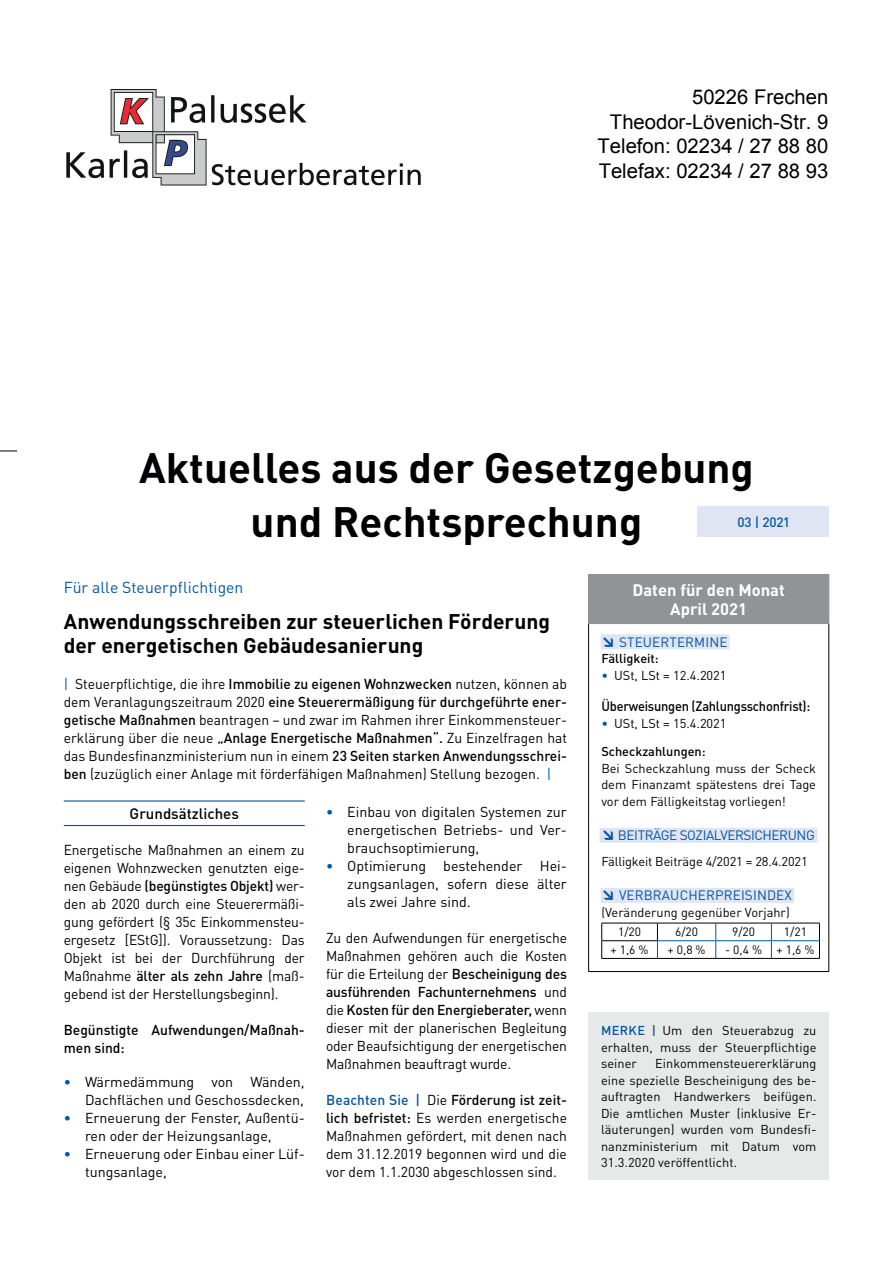
<style>
.page{position:relative;width:893px;height:1263px;background:#fff}
.page>*{position:absolute;margin:0;border:0;box-sizing:border-box;transform-origin:0 0}
.t1{font:700 42px/54px "DIN Pro";color:#000002;text-align:center}
.t2{font:700 21px/24px "DIN Pro";letter-spacing:-.005em;color:#000002}
.t3{font:20.25px/24.8px "Arial";color:#000002;text-align:right}
.t4{font:700 16.5px/19.5px "DIN Pro";color:#fff;text-align:center}
.t5{font:15.75px "DIN Pro";color:#0157a2}
.t6{font:500 15px "DIN Pro";color:#000002}
.t7{font:14.25px/18px "DIN Pro";color:#000002;text-align:justify}
.t8{font:500 14.25px/18px "DIN Pro";color:#000002}
.t9{font:13.5px "DIN Pro";letter-spacing:.01em;color:#0157a2}
.t10{font:500 13.5px "DIN Pro";letter-spacing:-.015em;color:#000002;scale:.95 1}
.t11{font:13.5px "DIN Pro";letter-spacing:-.03em;color:#0157a2}
.t12{font:500 13.5px "DIN Pro";color:#0157a2}
.t13{font:12.75px/16.5px "DIN Pro";color:#000002;text-align:justify}
.t14{font:500 12.75px "DIN Pro";color:#000002}
.t15{font:12px "DIN Pro";color:#000002}
.s1{color:#0157a2}
.s2{font-weight:500}
.s3{font-weight:500;color:#0157a2}
.s4{font-weight:900}
</style>
<div class="page">
<svg style="left:0;top:451px;width:17px;height:1px"></svg>
<div style="left:697px;top:506px;width:132px;height:31px;background:#e0e5f3"></div>
<div style="left:589px;top:574px;width:240px;height:50px;background:#919394"></div>
<hr style="left:588px;top:624px;width:1px;height:347px;background:#000002">
<hr style="left:828px;top:624px;width:1px;height:347px;background:#000002">
<hr style="left:588px;top:971px;width:241px;height:1px;background:#000002">
<hr style="left:588px;top:574px;width:241px;height:1px;background:#919394">
<hr style="left:588px;top:575px;width:1px;height:48px;background:#919394">
<hr style="left:588px;top:623px;width:241px;height:1px;background:#919394">
<div style="left:601px;top:634px;width:129px;height:15px;background:#e0e5f3"></div>
<div style="left:600px;top:828px;width:217px;height:15px;background:#e0e5f3"></div>
<div style="left:601px;top:888px;width:193px;height:15px;background:#e0e5f3"></div>
<hr style="left:601px;top:958px;width:56px;height:1px;background:#000002">
<hr style="left:657px;top:958px;width:59px;height:1px;background:#000002">
<hr style="left:716px;top:958px;width:55px;height:1px;background:#000002">
<hr style="left:771px;top:958px;width:49px;height:1px;background:#000002">
<svg style="left:601px;top:923px;width:219px;height:35px"></svg>
<hr style="left:601px;top:940px;width:57px;height:1px;background:#000002">
<hr style="left:64px;top:800px;width:241px;height:1px;background:#0157a2">
<hr style="left:64px;top:825px;width:241px;height:1px;background:#0157a2">
<div style="left:588px;top:1012px;width:241px;height:168px;background:#e6e9e8"></div>
<img style="left:66px;top:89px;width:355px;height:97px">
<h3 class="t3" style="left:597px;top:85px;width:232px">50226 Frechen<br>Theodor-Lövenich-Str. 9<br>Telefon: 02234 / 27 88 80<br>Telefax: 02234 / 27 88 93</h3>
<h1 class="t1" style="left:139px;top:439px;width:616px">Aktuelles aus der Gesetzgebung und Rechtsprechung</h1>
<p class="t12" style="left:737px;top:513px;width:53px">03 | 2021</p>
<p class="t5" style="left:64px;top:577px;width:181px">Für alle Steuerpflichtigen</p>
<h2 class="t2" style="left:64px;top:609px;width:488px">Anwendungsschreiben zur steuerlichen Förderung der energetischen Gebäudesanierung</h2>
<p class="t7" style="left:64px;top:675px;width:505px"><span class="s1">|</span> Steuerpflichtige, die ihre <span class="s2">Immobilie zu eigenen Wohnzwecken</span> nutzen, können ab dem Veranlagungszeitraum 2020 <span class="s2">eine Steuerermäßigung für durchgeführte ener&shy;getische Maßnahmen</span> beantragen – und zwar im Rahmen ihrer Einkommensteuer&shy;erklärung über die neue <span class="s2">„Anlage Energetische Maßnahmen“.</span> Zu Einzelfragen hat das Bundesfinanzministerium nun in einem <span class="s2">23 Seiten starken Anwendungsschrei&shy;ben</span> (zuzüglich einer Anlage mit förderfähigen Maßnahmen) Stellung bezogen. <span class="s1">|</span></p>
<p class="t6" style="left:130px;top:803px;width:111px">Grundsätzliches</p>
<p class="t7" style="left:64px;top:840px;width:242px">Energetische Maßnahmen an einem zu eigenen Wohnzwecken genutzten eige&shy;nen Gebäude <span class="s2">(begünstigtes Objekt)</span> wer&shy;den ab 2020 durch eine Steuerermäßi&shy;gung gefördert (§ 35c Einkommensteu&shy;ergesetz [EStG]). Voraussetzung: Das Objekt ist bei der Durchführung der Maßnahme <span class="s2">älter als zehn Jahre</span> (maß&shy;gebend ist der Herstellungsbeginn).</p>
<p class="t8" style="left:64px;top:1020px;width:242px">Begünstigte Aufwendungen/Maßnah&shy;men sind:</p>
<p class="t7" style="left:64px;top:1072px;width:242px;text-align:right"><span class="s3">•</span> Wärmedämmung von Wänden,<br>Dachflächen und Geschossdecken,</p>
<p class="t7" style="left:85px;top:1108px;width:221px;text-indent:-21px"><span class="s3">•</span> Erneuerung der Fenster, Außentü&shy;ren oder der Heizungsanlage,</p>
<p class="t7" style="left:85px;top:1144px;width:221px;text-indent:-21px"><span class="s3">•</span> Erneuerung oder Einbau einer Lüf&shy;tungsanlage,</p>
<p class="t7" style="left:347px;top:802px;width:221px;text-indent:-21px"><span class="s3">•</span> Einbau von digitalen Systemen zur energetischen Betriebs- und Ver&shy;brauchsoptimierung,</p>
<p class="t7" style="left:347px;top:856px;width:221px;text-indent:-21px"><span class="s3">•</span> Optimierung bestehender Hei&shy;zungsanlagen, sofern diese älter als zwei Jahre sind.</p>
<p class="t7" style="left:326px;top:928px;width:242px">Zu den Aufwendungen für energetische Maßnahmen gehören auch die Kosten für die Erteilung der <span class="s2">Bescheinigung des ausführenden Fachunternehmens</span> und die <span class="s2">Kosten für den Energieberater,</span> wenn dieser mit der planerischen Begleitung oder Beaufsichtigung der energetischen Maßnahmen beauftragt wurde.</p>
<p class="t7" style="left:326px;top:1090px;width:242px"><span class="s3">Beachten Sie |</span> Die <span class="s2">Förderung ist zeit&shy;lich befristet:</span> Es werden energetische Maßnahmen gefördert, mit denen nach dem 31.12.2019 begonnen wird und die vor dem 1.1.2030 abgeschlossen sind.</p>
<p class="t4" style="left:633px;top:579px;width:154px">Daten für den Monat<br>April 2021</p>
<p class="t9" style="left:601px;top:633px;width:128px"><span class="s4">↘</span> STEUERTERMINE</p>
<p class="t14" style="left:601px;top:650px;width:59px">Fälligkeit:</p>
<p class="t13" style="left:601px;top:666px;width:127px"><span class="s1">•</span> USt, LSt = 12.4.2021</p>
<p class="t10" style="left:601px;top:697px;width:221px">Überweisungen (Zahlungsschonfrist):</p>
<p class="t13" style="left:601px;top:714px;width:127px"><span class="s1">•</span> USt, LSt = 15.4.2021</p>
<p class="t14" style="left:601px;top:743px;width:106px">Scheckzahlungen:</p>
<p class="t13" style="left:601px;top:759px;width:216px">Bei Scheckzahlung muss der Scheck dem Finanzamt spätestens drei Tage vor dem Fälligkeitstag vorliegen!</p>
<p class="t11" style="left:601px;top:826px;width:215px"><span class="s4">↘</span> BEITRÄGE SOZIALVERSICHERUNG</p>
<p class="t13" style="left:601px;top:852px;width:208px">Fälligkeit Beiträge 4/2021 = 28.4.2021</p>
<p class="t9" style="left:601px;top:886px;width:192px"><span class="s4">↘</span> VERBRAUCHERPREISINDEX</p>
<p class="t13" style="left:601px;top:903px;width:190px">(Veränderung gegenüber Vorjahr)</p>
<p class="t15" style="left:618px;top:924px;width:25px">1/20</p>
<p class="t15" style="left:675px;top:924px;width:25px">6/20</p>
<p class="t15" style="left:732px;top:924px;width:25px">9/20</p>
<p class="t15" style="left:784px;top:924px;width:25px">1/21</p>
<p class="t15" style="left:611px;top:942px;width:39px">+ 1,6 %</p>
<p class="t15" style="left:668px;top:942px;width:39px">+ 0,8 %</p>
<p class="t15" style="left:725px;top:942px;width:91px">- 0,4 % + 1,6 %</p>
<p class="t13" style="left:601px;top:1022px;width:217px"><span class="s3">MERKE |</span> Um den Steuerabzug zu erhalten, muss der Steuerpflichtige seiner</p>
<p class="t13" style="left:601px;top:1055px;width:217px;text-indent:54px">Einkommensteuererklärung eine spezielle Bescheinigung des be&shy;auftragten Handwerkers beifügen.<br>Die amtlichen Muster (inklusive Er&shy;läuterungen) wurden vom Bundesfi&shy;nanzministerium mit Datum vom 31.3.2020 veröffentlicht.</p>
</div>
